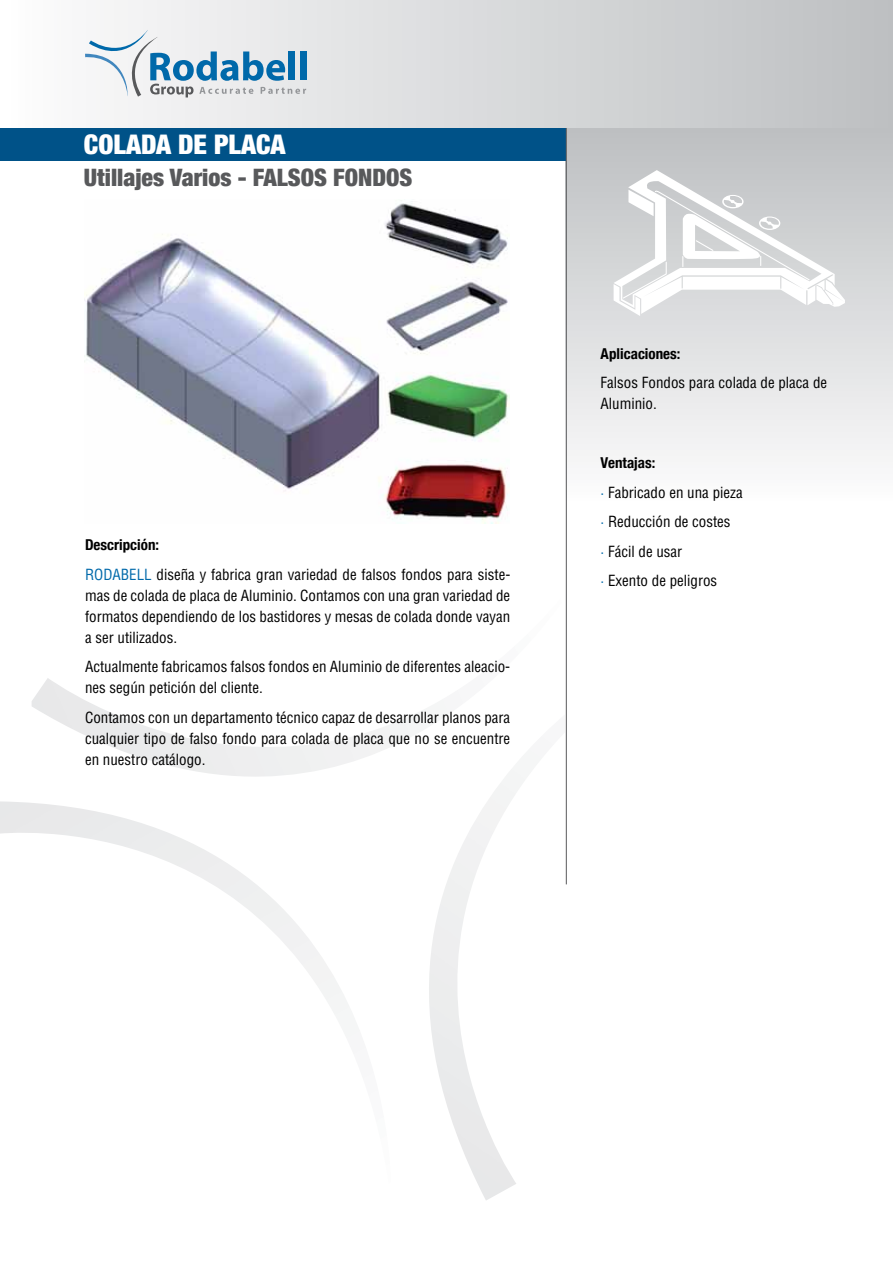
<style>
.page{position:relative;width:893px;height:1263px;background:#fff}
.page>*{position:absolute;margin:0;border:0;box-sizing:border-box;transform-origin:0 0}
.t1{font:900 condensed 27px "Helvetica Neue";color:#fff}
.t2{font:900 condensed 24px "Helvetica Neue";color:#58595b}
.t3{font:condensed 15px/21px "Helvetica";color:#000}
.t4{font:700 condensed 15px "Helvetica Neue";color:#000}
.s1{color:#0069aa}
</style>
<div class="page">
<svg style="left:567px;top:128px;width:326px;height:328px"></svg>
<div style="left:0;top:126px;width:566px;height:34px;background:#005288"></div>
<hr style="left:566px;top:128px;width:1px;height:756px;background:#58595b">
<img style="left:84px;top:200px;width:425px;height:323px">
<svg style="left:614px;top:170px;width:231px;height:146px"></svg>
<div style="left:0;top:0;width:893px;height:128px;background:linear-gradient(to right,#fdfcfd,#bdbfc1)"></div>
<svg style="left:85px;top:30px;width:221px;height:67px"></svg>
<h1 class="t1" style="left:84px;top:122px;width:203px">COLADA DE PLACA</h1>
<h2 class="t2" style="left:84px;top:157px;width:330px">Utillajes Varios - FALSOS FONDOS</h2>
<p class="t4" style="left:85px;top:532px;width:76px">Descripción:</p>
<p class="t3" style="left:85px;top:564px;width:427px;text-align:justify"><span class="s1">RODABELL</span> diseña y fabrica gran variedad de falsos fondos para siste&shy;mas de colada de placa de Aluminio. Contamos con una gran variedad de formatos dependiendo de los bastidores y mesas de colada donde vayan a ser utilizados.</p>
<p class="t3" style="left:85px;top:656px;width:427px">Actualmente fabricamos falsos fondos en Aluminio de diferentes aleacio&shy;nes según petición del cliente.</p>
<p class="t3" style="left:85px;top:707px;width:427px;text-align:justify">Contamos con un departamento técnico capaz de desarrollar planos para cualquier tipo de falso fondo para colada de placa que no se encuentre en nuestro catálogo.</p>
<p class="t4" style="left:601px;top:341px;width:81px">Aplicaciones:</p>
<p class="t3" style="left:601px;top:372px;width:228px">Falsos Fondos para colada de placa de<br>Aluminio.</p>
<p class="t4" style="left:601px;top:451px;width:56px">Ventajas:</p>
<p class="t3" style="left:601px;top:478px;width:144px;line-height:29.5px"><span class="s1">·</span> Fabricado en una pieza <span class="s1">·</span> Reducción de costes<br><span class="s1">·</span> Fácil de usar<br><span class="s1">·</span> Exento de peligros</p>
</div>
